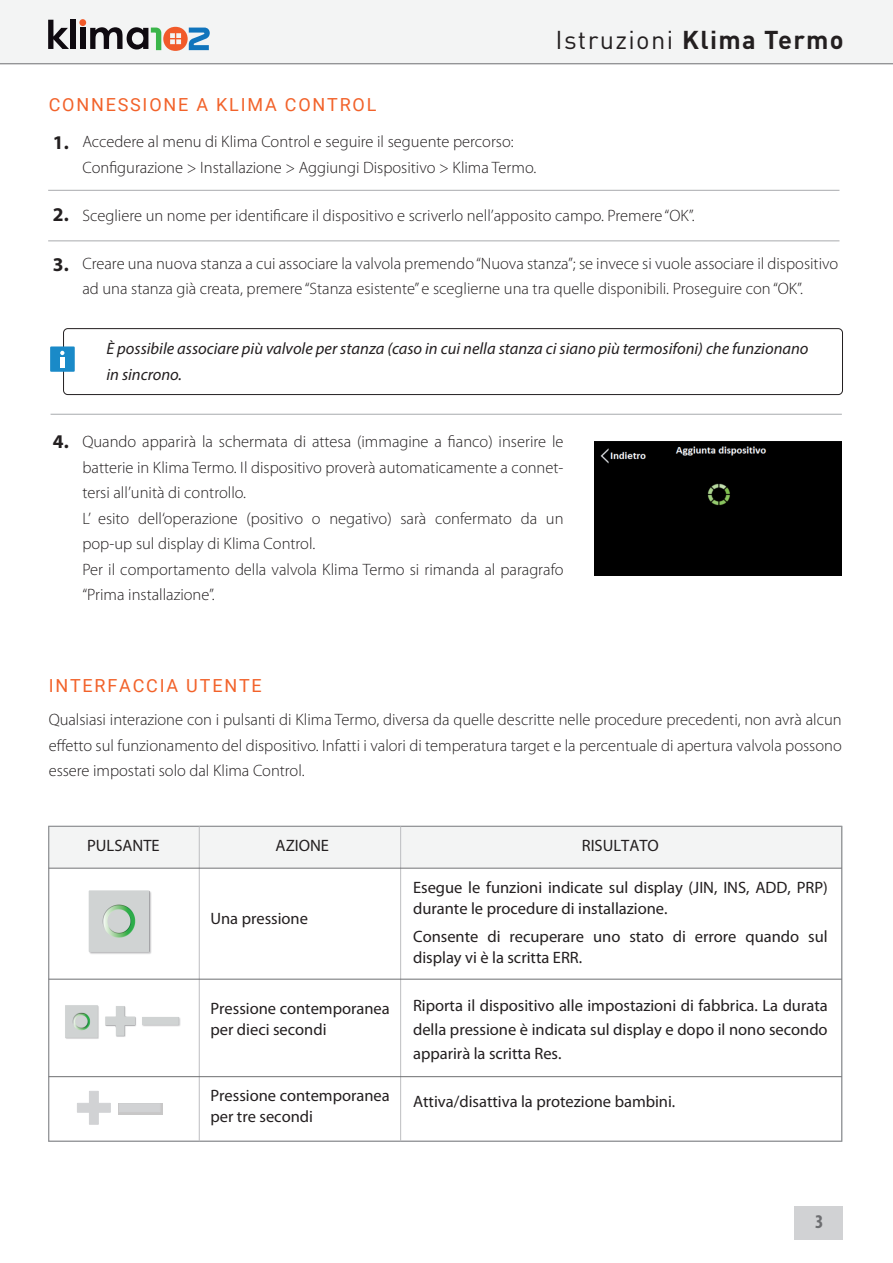
<style>
.page{position:relative;width:893px;height:1263px;background:#fff}
.page>*{position:absolute;margin:0;border:0;box-sizing:border-box;transform-origin:0 0}
.t1{font:25.5px "DIN Pro";letter-spacing:.05em;color:#231f20}
.t2{font:700 19.5px "Myriad Pro";color:#231f20}
.t3{font:700 condensed 19.5px "Myriad Pro";color:#6d6e71}
.t4{font:18px "Roboto";letter-spacing:.1em;color:#f2622a}
.t5{font:300 16.5px/25.5px "Myriad Pro";color:#231f20}
.t6{font:16.5px/21px "Myriad Pro";color:#231f20}
.t7{font:italic 16.5px/25.5px "Myriad Pro";color:#231f20}
.s1{font-weight:700}
.s2{font-weight:700;font-size:19.5px}
</style>
<div class="page">
<div style="left:63px;top:328px;width:780px;height:67px;border:1px solid #231f20;border-radius:4px"></div>
<div style="left:51px;top:347px;width:23px;height:24px;background:#1a8ac8"></div>
<div style="left:50px;top:346px;width:25px;height:26px;border:2px solid #1a8ac8"></div>
<svg style="left:60px;top:351px;width:4px;height:4px"></svg>
<hr style="left:60px;top:356px;width:4px;height:11px;background:#fff">
<div style="left:595px;top:441px;width:247px;height:135px;background:#000"></div>
<div style="left:48px;top:826px;width:794px;height:42px;background:#f3f4f4;border:1px solid #fff"></div>
<hr style="left:400px;top:826px;width:1px;height:315px;background:#bdbec1">
<hr style="left:199px;top:826px;width:1px;height:315px;background:#bdbec1">
<img style="left:88px;top:890px;width:64px;height:64px">
<img style="left:65px;top:1005px;width:116px;height:34px">
<div style="left:118px;top:1103px;width:45px;height:12px;background:#c8c7c7"></div>
<div style="left:119px;top:1103px;width:41px;height:9px;background:#d1d2d4"></div>
<svg style="left:77px;top:1091px;width:34px;height:34px"></svg>
<div style="left:795px;top:1206px;width:48px;height:34px;background:#d1d2d4"></div>
<div style="left:0;top:0;width:893px;height:64px;background:#f3f4f4"></div>
<svg style="left:48px;top:20px;width:21px;height:29px"></svg>
<div style="left:71px;top:20px;width:5px;height:29px;background:#0f0a10"></div>
<svg style="left:79px;top:19px;width:131px;height:32px"></svg>
<h1 class="t1" style="left:556px;top:20px;width:290px">Istruzioni <span class="s1">Klima Termo</span></h1>
<p class="t4" style="left:49px;top:92px;width:329px">CONNESSIONE A KLIMA CONTROL</p>
<p class="t2" style="left:53px;top:130px;width:17px">1.</p>
<p class="t5" style="left:82px;top:129px;width:455px">Accedere al menu di Klima Control e seguire il seguente percorso:<br>Configurazione &gt; Installazione &gt; Aggiungi Dispositivo &gt; Klima Termo.</p>
<p class="t5" style="left:82px;top:203px;width:614px">Scegliere un nome per identificare il dispositivo e scriverlo nell’apposito campo. Premere “OK”.</p>
<p class="t5" style="left:82px;top:251px;width:757px">Creare una nuova stanza a cui associare la valvola premendo “Nuova stanza”; se invece si vuole associare il dispositivo ad una stanza già creata, premere “Stanza esistente” e sceglierne una tra quelle disponibili. Proseguire con “OK”.</p>
<p class="t2" style="left:53px;top:202px;width:17px">2.</p>
<p class="t2" style="left:53px;top:252px;width:17px">3.</p>
<p class="t7" style="left:106px;top:336px;width:704px">È possibile associare più valvole per stanza (caso in cui nella stanza ci siano più termosifoni) che funzionano in sincrono.</p>
<p class="t5" style="left:82px;top:429px;width:483px;text-indent:-29px"><span class="s2">4.</span> Quando apparirà la schermata di attesa (immagine a fianco) inserire le batterie in Klima Termo. Il dispositivo proverà automaticamente a connet&shy;tersi all’unità di controllo.<br>L’ esito dell‘operazione (positivo o negativo) sarà confermato da un pop-up sul display di Klima Control.<br>Per il comportamento della valvola Klima Termo si rimanda al paragrafo “Prima installazione”.</p>
<p class="t4" style="left:49px;top:673px;width:215px">INTERFACCIA UTENTE</p>
<p class="t5" style="left:49px;top:707px;width:795px;text-align:justify">Qualsiasi interazione con i pulsanti di Klima Termo, diversa da quelle descritte nelle procedure precedenti, non avrà alcun effetto sul funzionamento del dispositivo. Infatti i valori di temperatura target e la percentuale di apertura valvola possono essere impostati solo dal Klima Control.</p>
<p class="t6" style="left:87px;top:835px;width:74px">PULSANTE</p>
<p class="t6" style="left:582px;top:835px;width:79px">RISULTATO</p>
<p class="t6" style="left:413px;top:877px;width:416px">Esegue le funzioni indicate sul display (JIN, INS, ADD, PRP) durante le procedure di installazione.</p>
<p class="t6" style="left:413px;top:926px;width:416px">Consente di recuperare uno stato di errore quando sul display vi è la scritta ERR.</p>
<p class="t6" style="left:413px;top:994px;width:416px;line-height:24px;text-align:justify">Riporta il dispositivo alle impostazioni di fabbrica. La durata della pressione è indicata sul display e dopo il nono secondo apparirà la scritta Res.</p>
<p class="t6" style="left:413px;top:1091px;width:264px">Attiva/disattiva la protezione bambini.</p>
<p class="t6" style="left:276px;top:835px;width:55px">AZIONE</p>
<p class="t6" style="left:210px;top:908px;width:99px">Una pressione</p>
<p class="t6" style="left:210px;top:998px;width:181px">Pressione contemporanea per dieci secondi</p>
<p class="t6" style="left:210px;top:1085px;width:181px">Pressione contemporanea per tre secondi</p>
<p class="t3" style="left:815px;top:1209px;width:10px">3</p>
</div>
